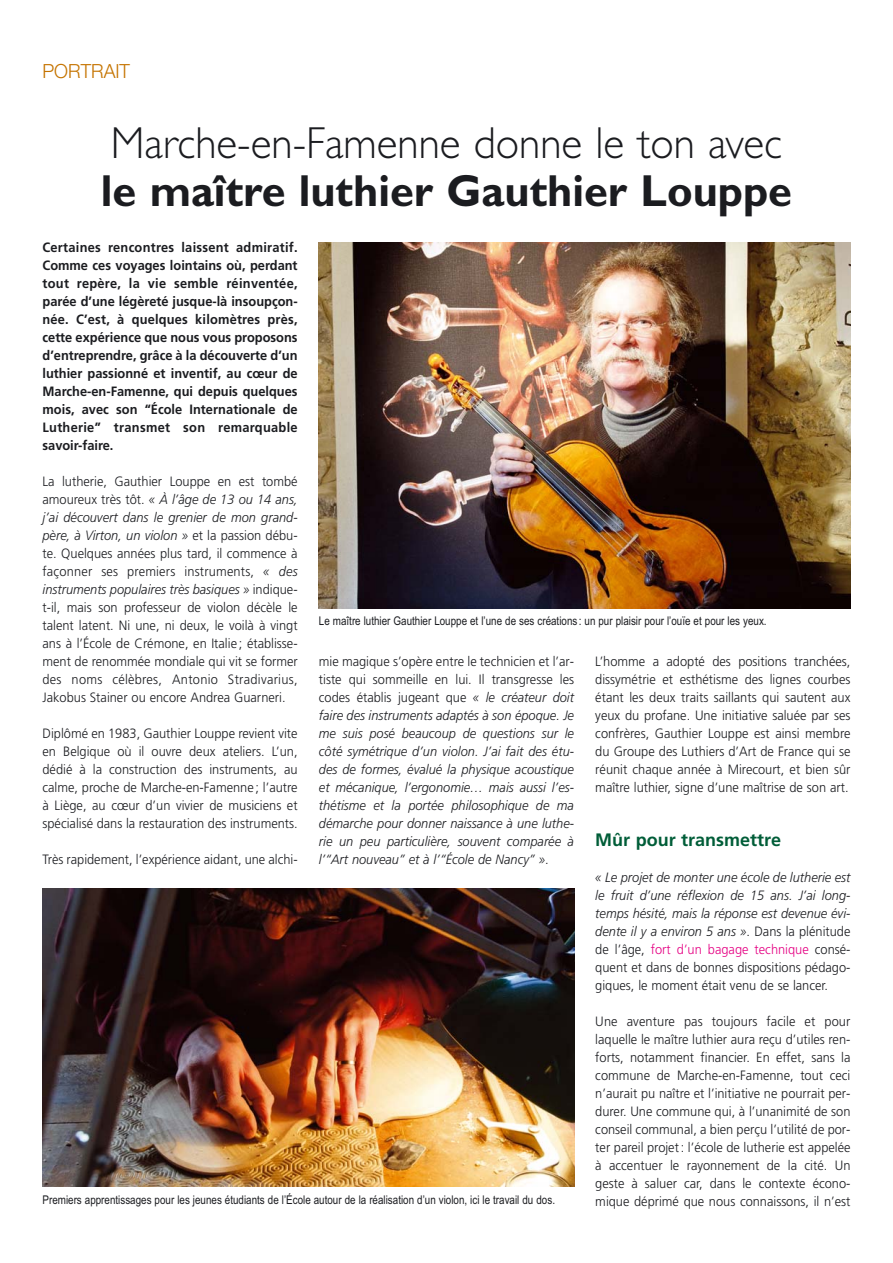
<style>
.page{position:relative;width:893px;height:1263px;background:#fff}
.page>*{position:absolute;margin:0;border:0;box-sizing:border-box;transform-origin:0 0}
.t1{font:300 45px "Gill Sans";color:#1b1c20;scale:.96 1}
.t2{font:700 45px "Gill Sans";color:#1b1c20;scale:.96 1}
.t3{font:300 19.5px "Helvetica Neue";color:#c57400;scale:.96 1}
.t4{font:700 18px "Frutiger";color:#005d38}
.t5{font:300 13.5px/18px "Frutiger";color:#1b1c20;text-align:justify;scale:.95 1}
.t6{font:italic 300 13.5px/18px "Frutiger";color:#1b1c20;text-align:justify;scale:.95 1}
.t7{font:700 13.5px/18px "Frutiger";letter-spacing:.02em;color:#1b1c20;text-align:justify;scale:.95 1}
.t8{font:12px "Arial Narrow";color:#1b1c20}
.s1{font-style:italic}
.s2{font-style:normal}
.s3{font-style:normal;color:#e50083}
</style>
<div class="page">
<img style="left:319px;top:242px;width:531px;height:366px">
<img style="left:43px;top:889px;width:531px;height:297px">
<h2 class="t3" style="left:43px;top:64px;width:93px">PORTRAIT</h2>
<h1 class="t1" style="left:111px;top:128px;width:701px">Marche-en-Famenne donne le ton avec</h1>
<h1 class="t2" style="left:101px;top:176px;width:721px">le maître luthier Gauthier Louppe</h1>
<p class="t7" style="left:43px;top:239px;width:270px">Certaines rencontres laissent admiratif.<br>Comme ces voyages lointains où, perdant tout repère, la vie semble réinventée, parée d’une légèreté jusque-là insoupçon&shy;née. C’est, à quelques kilomètres près, cette expérience que nous vous proposons d’entreprendre, grâce à la découverte d’un luthier passionné et inventif, au cœur de Marche-en-Famenne, qui depuis quelques mois, avec son “École Internationale de Lutherie” transmet son remarquable savoir-faire.</p>
<p class="t5" style="left:43px;top:473px;width:270px">La lutherie, Gauthier Louppe en est tombé amoureux très tôt. <span class="s1">« À l’âge de 13 ou 14 ans, j’ai découvert dans le grenier de mon grand&shy;père, à Virton, un violon »</span> et la passion débu&shy;te. Quelques années plus tard, il commence à façonner ses premiers instruments, <span class="s1">« des instruments populaires très basiques »</span> indique&shy;t-il, mais son professeur de violon décèle le talent latent. Ni une, ni deux, le voilà à vingt ans à l’École de Crémone, en Italie ; établisse&shy;ment de renommée mondiale qui vit se former des noms célèbres, Antonio Stradivarius, Jakobus Stainer ou encore Andrea Guarneri.</p>
<p class="t5" style="left:43px;top:725px;width:270px">Diplômé en 1983, Gauthier Louppe revient vite en Belgique où il ouvre deux ateliers. L’un, dédié à la construction des instruments, au calme, proche de Marche-en-Famenne ; l’autre à Liège, au cœur d’un vivier de musiciens et spécialisé dans la restauration des instruments.</p>
<p class="t5" style="left:43px;top:851px;width:270px">Très rapidement, l’expérience aidant, une alchi-</p>
<p class="t8" style="left:319px;top:617px;width:449px">Le maître luthier Gauthier Louppe et l’une de ses créations : un pur plaisir pour l’ouïe et pour les yeux.</p>
<p class="t6" style="left:319px;top:653px;width:270px"><span class="s2">mie magique s’opère entre le technicien et l’ar&shy;tiste qui sommeille en lui. Il transgresse les codes établis jugeant que</span> « le créateur doit faire des instruments adaptés à son époque. Je me suis posé beaucoup de questions sur le côté symétrique d’un violon. J’ai fait des étu&shy;des de formes, évalué la physique acoustique et mécanique, l’ergonomie… mais aussi l’es&shy;thétisme et la portée philosophique de ma démarche pour donner naissance à une luthe&shy;rie un peu particulière, souvent comparée à l’“Art nouveau” et à l’“École de Nancy” »<span class="s2">.</span></p>
<p class="t5" style="left:595px;top:653px;width:270px">L’homme a adopté des positions tranchées, dissymétrie et esthétisme des lignes courbes étant les deux traits saillants qui sautent aux yeux du profane. Une initiative saluée par ses confrères, Gauthier Louppe est ainsi membre du Groupe des Luthiers d’Art de France qui se réunit chaque année à Mirecourt, et bien sûr maître luthier, signe d’une maîtrise de son art.</p>
<h3 class="t4" style="left:595px;top:833px;width:187px">Mûr pour transmettre</h3>
<p class="t6" style="left:595px;top:869px;width:270px">« Le projet de monter une école de lutherie est le fruit d’une réflexion de 15 ans. J’ai long&shy;temps hésité, mais la réponse est devenue évi&shy;dente il y a environ 5 ans »<span class="s2">. Dans la plénitude de l’âge,</span> <span class="s3">fort d’un bagage technique</span> <span class="s2">consé&shy;quent et dans de bonnes dispositions pédago&shy;giques, le moment était venu de se lancer.</span></p>
<p class="t5" style="left:595px;top:1013px;width:270px">Une aventure pas toujours facile et pour laquelle le maître luthier aura reçu d’utiles ren&shy;forts, notamment financier. En effet, sans la commune de Marche-en-Famenne, tout ceci n’aurait pu naître et l’initiative ne pourrait per&shy;durer. Une commune qui, à l’unanimité de son conseil communal, a bien perçu l’utilité de por&shy;ter pareil projet: l’école de lutherie est appelée à accentuer le rayonnement de la cité. Un geste à saluer car, dans le contexte écono&shy;mique déprimé que nous connaissons, il n’est</p>
<p class="t8" style="left:43px;top:1195px;width:514px">Premiers apprentissages pour les jeunes étudiants de l’École autour de la réalisation d’un violon, ici le travail du dos.</p>
</div>
